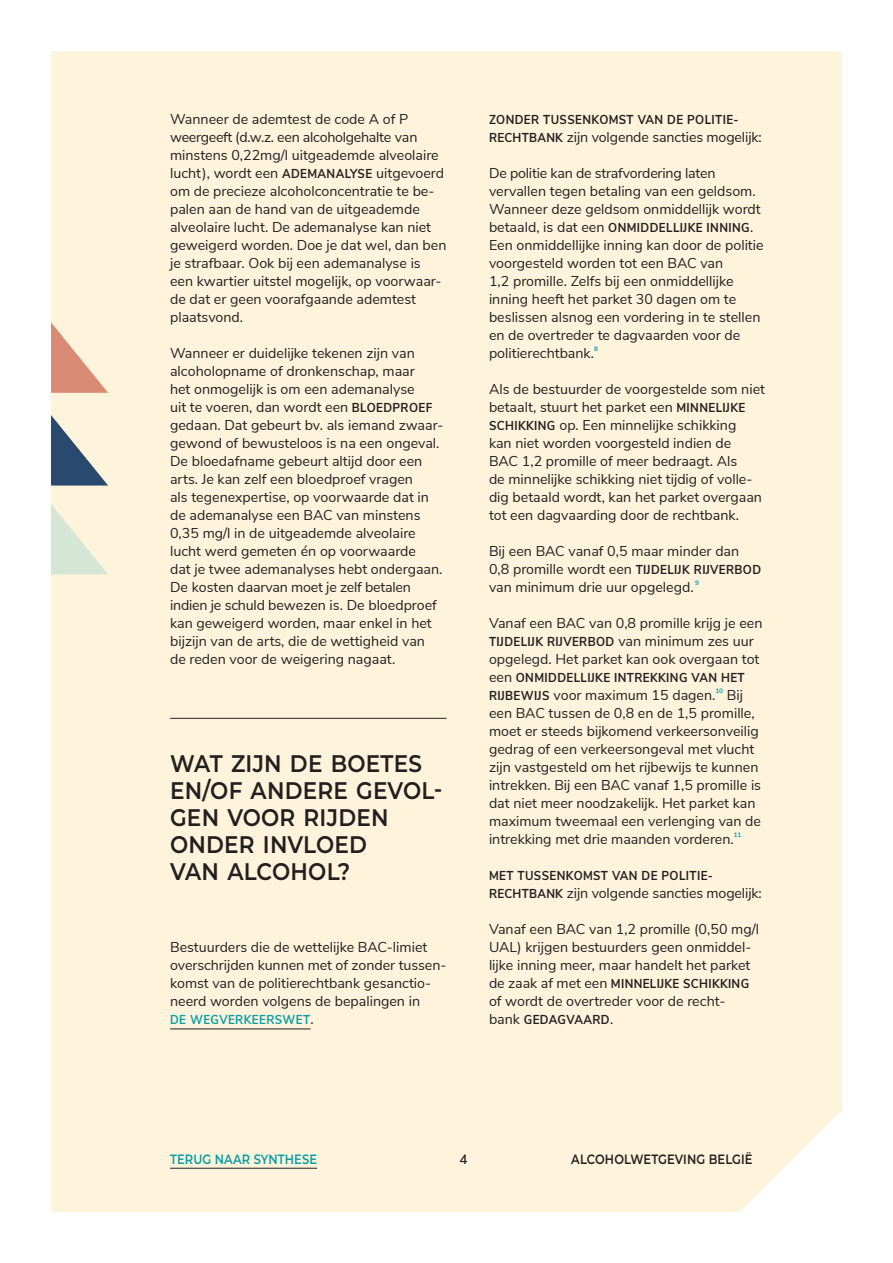
<style>
.page{position:relative;width:893px;height:1263px;background:#fff}
.page>*{position:absolute;margin:0;border:0;box-sizing:border-box;transform-origin:0 0}
._04_titel_items{font:600 24px/27px "Montserrat";letter-spacing:.01em;color:#231f20;scale:.9 1}
._05_tekst_opsomming{font:14.25px/18px "Nunito Sans";color:#231f20}
._05_tekst{font:14.25px/18px "Nunito Sans";color:#231f20}
.t1{font:600 13.5px "Montserrat";letter-spacing:.01em;color:#231f20;scale:.85 1}
.t2{font:600 13.5px "Montserrat";letter-spacing:.01em;color:#089ea6;scale:.85 1}
.t3{font:600 13.5px "Nunito Sans";color:#231f20}
._05_tekst_opsomming-2{font:700 12.9px "Nunito Sans";letter-spacing:.035em;color:#231f20;scale:.9 1}
._05_tekst-2{font:700 12.9px "Nunito Sans";letter-spacing:.035em;color:#089ea6;scale:.9 1}
._05_tekst_opsomming-3{font:700 6.45px "Nunito Sans";color:#089ea6}
.s1{font-weight:700;font-size:12.9px}
.s2{font-weight:400;font-size:14.25px;color:#231f20}
.s3{font-weight:400;font-size:14.25px}
</style>
<div class="page">
<div style="left:51px;top:51px;width:791px;height:1161px;background:#fef4dc"></div>
<svg style="left:51px;top:415px;width:57px;height:70px;background:#949fa5"></svg>
<svg style="left:51px;top:504px;width:57px;height:70px;background:#eaecd8"></svg>
<svg style="left:51px;top:322px;width:57px;height:71px;background:#ebc0a7"></svg>
<hr style="left:170px;top:1168px;width:147px;height:1px;background:#231f20">
<hr style="left:170px;top:718px;width:276px;height:1px;background:#231f20">
<hr style="left:170px;top:1028px;width:140px;height:1px;background:#231f20">
<p class="_05_tekst_opsomming" style="left:170px;top:109px;width:278px">Wanneer de ademtest de code A of P weergeeft (d.w.z. een alcoholgehalte van minstens 0,22mg/l uitgeademde alveolaire lucht), wordt een <span class="s1">ADEMANALYSE</span> uitgevoerd om de precieze alcoholconcentratie te be&shy;palen aan de hand van de uitgeademde alveolaire lucht. De ademanalyse kan niet geweigerd worden. Doe je dat wel, dan ben je strafbaar. Ook bij een ademanalyse is een kwartier uitstel mogelijk, op voorwaar&shy;de dat er geen voorafgaande ademtest plaatsvond.</p>
<p class="_05_tekst_opsomming" style="left:170px;top:343px;width:275px">Wanneer er duidelijke tekenen zijn van alcoholopname of dronkenschap, maar<br>het onmogelijk is om een ademanalyse<br>uit te voeren, dan wordt een <span class="s1">BLOEDPROEF </span>gedaan. Dat gebeurt bv. als iemand zwaar&shy;gewond of bewusteloos is na een ongeval.<br>De bloedafname gebeurt altijd door een arts. Je kan zelf een bloedproef vragen<br>als tegenexpertise, op voorwaarde dat in de ademanalyse een BAC van minstens 0,35 mg/l in de uitgeademde alveolaire lucht werd gemeten én op voorwaarde<br>dat je twee ademanalyses hebt ondergaan.<br>De kosten daarvan moet je zelf betalen indien je schuld bewezen is. De bloedproef kan geweigerd worden, maar enkel in het bijzijn van de arts, die de wettigheid van de reden voor de weigering nagaat.</p>
<p class="_04_titel_items" style="left:170px;top:749px;width:304px">WAT ZIJN DE BOETES<br>EN/OF ANDERE GEVOL-<br>GEN VOOR RIJDEN<br>ONDER INVLOED<br>VAN ALCOHOL?</p>
<p class="_05_tekst" style="left:170px;top:937px;width:276px">Bestuurders die de wettelijke BAC-limiet overschrijden kunnen met of zonder tussen&shy;komst van de politierechtbank gesanctio&shy;neerd worden volgens de bepalingen in</p>
<p class="_05_tekst-2" style="left:170px;top:1010px;width:161px">DE WEGVERKEERSWET<span class="s2">.</span></p>
<p class="_05_tekst_opsomming-2" style="left:489px;top:110px;width:279px">ZONDER TUSSENKOMST VAN DE POLITIE-</p>
<p class="_05_tekst_opsomming" style="left:489px;top:127px;width:274px"><span class="s1">RECHTBANK</span> zijn volgende sancties mogelijk:</p>
<p class="_05_tekst_opsomming" style="left:489px;top:163px;width:273px">De politie kan de strafvordering laten vervallen tegen betaling van een geldsom.<br>Wanneer deze geldsom onmiddellijk wordt</p>
<p class="_05_tekst_opsomming-2" style="left:489px;top:218px;width:295px"><span class="s3">betaald, is dat een</span> ONMIDDELLIJKE INNING<span class="s3">.</span></p>
<p class="_05_tekst_opsomming" style="left:489px;top:235px;width:276px">Een onmiddellijke inning kan door de politie voorgesteld worden tot een BAC van<br>1,2 promille. Zelfs bij een onmiddellijke inning heeft het parket 30 dagen om te beslissen alsnog een vordering in te stellen en de overtreder te dagvaarden voor de politierechtbank.</p>
<p class="_05_tekst_opsomming-3" style="left:594px;top:344px;width:5px">8</p>
<p class="_05_tekst_opsomming" style="left:489px;top:379px;width:277px">Als de bestuurder de voorgestelde som niet betaalt, stuurt het parket een <span class="s1">MINNELIJKE SCHIKKING</span> op. Een minnelijke schikking<br>kan niet worden voorgesteld indien de<br>BAC 1,2 promille of meer bedraagt. Als<br>de minnelijke schikking niet tijdig of volle&shy;dig betaald wordt, kan het parket overgaan tot een dagvaarding door de rechtbank.</p>
<p class="_05_tekst_opsomming" style="left:489px;top:541px;width:274px">Bij een BAC vanaf 0,5 maar minder dan<br>0,8 promille wordt een <span class="s1">TIJDELIJK RIJVERBOD </span>van minimum drie uur opgelegd.</p>
<p class="_05_tekst_opsomming-3" style="left:695px;top:578px;width:5px">9</p>
<p class="_05_tekst_opsomming" style="left:489px;top:613px;width:275px">Vanaf een BAC van 0,8 promille krijg je een</p>
<p class="_05_tekst_opsomming-2" style="left:489px;top:632px;width:296px">TIJDELIJK RIJVERBOD <span class="s3">van minimum zes uur</span></p>
<p class="_05_tekst_opsomming" style="left:489px;top:649px;width:272px">opgelegd. Het parket kan ook overgaan tot</p>
<p class="_05_tekst_opsomming-2" style="left:489px;top:668px;width:286px"><span class="s3">een</span> ONMIDDELLIJKE INTREKKING VAN HET</p>
<p class="_05_tekst_opsomming" style="left:489px;top:685px;width:228px"><span class="s1">RIJBEWIJS</span> voor maximum 15 dagen.</p>
<p class="_05_tekst_opsomming-3" style="left:715px;top:686px;width:9px">10</p>
<p class="_05_tekst_opsomming" style="left:489px;top:685px;width:274px;text-indent:238px">Bij een BAC tussen de 0,8 en de 1,5 promille, moet er steeds bijkomend verkeersonveilig gedrag of een verkeersongeval met vlucht zijn vastgesteld om het rijbewijs te kunnen intrekken. Bij een BAC vanaf 1,5 promille is dat niet meer noodzakelijk. Het parket kan maximum tweemaal een verlenging van de intrekking met drie maanden vorderen.</p>
<p class="_05_tekst_opsomming-3" style="left:734px;top:830px;width:9px">11</p>
<p class="_05_tekst_opsomming-2" style="left:489px;top:866px;width:250px">MET TUSSENKOMST VAN DE POLITIE-</p>
<p class="_05_tekst_opsomming" style="left:489px;top:883px;width:274px"><span class="s1">RECHTBANK</span> zijn volgende sancties mogelijk:</p>
<p class="_05_tekst_opsomming" style="left:489px;top:919px;width:271px">Vanaf een BAC van 1,2 promille (0,50 mg/l<br>UAL) krijgen bestuurders geen onmiddel&shy;lijke inning meer, maar handelt het parket</p>
<p class="_05_tekst_opsomming-2" style="left:489px;top:974px;width:291px"><span class="s3">de zaak af met een</span> MINNELIJKE SCHIKKING</p>
<p class="_05_tekst_opsomming" style="left:489px;top:991px;width:236px">of wordt de overtreder voor de recht-</p>
<p class="_05_tekst_opsomming-2" style="left:489px;top:1010px;width:140px"><span class="s3">bank</span> GEDAGVAARD<span class="s3">.</span></p>
<p class="t2" style="left:170px;top:1149px;width:174px">TERUG NAAR SYNTHESE</p>
<p class="t3" style="left:459px;top:1149px;width:10px">4</p>
<p class="t1" style="left:571px;top:1149px;width:215px">ALCOHOLWETGEVING BELGIË</p>
</div>
